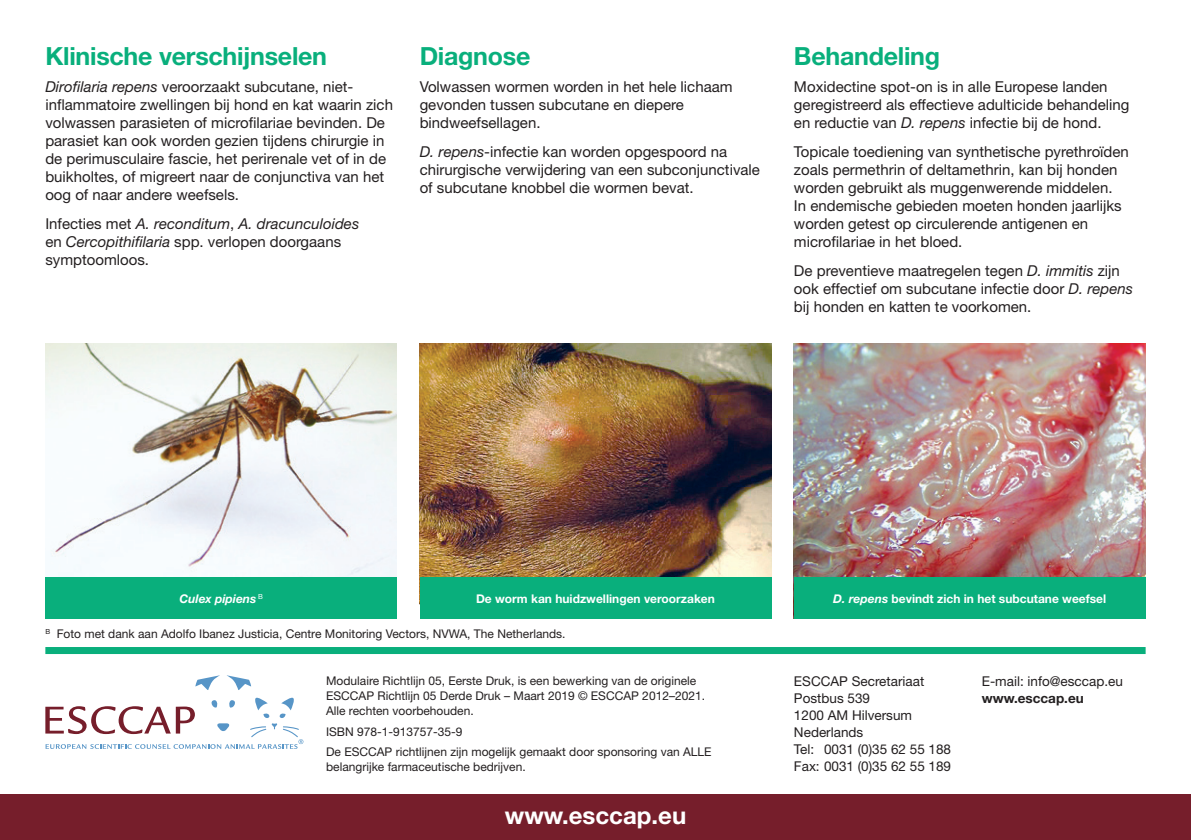
<style>
.page{position:relative;width:1191px;height:840px;background:#fff}
.page>*{position:absolute;margin:0;border:0;box-sizing:border-box;transform-origin:0 0}
.t1{font:700 25px "Helvetica Neue";letter-spacing:-.01em;color:#09af7c}
.t2{font:700 24px "Helvetica Neue";color:#fff}
.t3{font:15px/18px "Helvetica Neue";color:#231f20}
.t4{font:13.6px/17px "Helvetica Neue";color:#231f20}
.t5{font:700 13.6px "Helvetica Neue";color:#231f20}
.t6{font:12px/15px "Helvetica Neue";color:#231f20}
.t7{font:700 12px "Helvetica Neue";color:#fff}
.t8{font:italic 700 12px "Helvetica Neue";color:#fff}
.s1{font-style:italic}
</style>
<div class="page">
<img style="left:794px;top:343px;width:351px;height:234px">
<div style="left:794px;top:577px;width:351px;height:41px;background:#09af7c"></div>
<img style="left:45px;top:343px;width:352px;height:234px">
<div style="left:45px;top:577px;width:352px;height:41px;background:#09af7c"></div>
<img style="left:420px;top:343px;width:351px;height:234px">
<div style="left:420px;top:577px;width:351px;height:41px;background:#09af7c"></div>
<div style="left:0;top:794px;width:1191px;height:45px;background:#761e2b"></div>
<div style="left:45px;top:646px;width:1100px;height:7px;background:#09af7c"></div>
<svg style="left:227px;top:675px;width:24px;height:14px"></svg>
<svg style="left:195px;top:675px;width:25px;height:14px"></svg>
<svg style="left:45px;top:697px;width:258px;height:51px"></svg>
<h1 class="t1" style="left:45px;top:41px;width:283px">Klinische verschijnselen</h1>
<p class="t3" style="left:45px;top:77px;width:349px"><span class="s1">Dirofilaria repens</span> veroorzaakt subcutane, niet&shy;inflammatoire zwellingen bij hond en kat waarin zich volwassen parasieten of microfilariae bevinden. De parasiet kan ook worden gezien tijdens chirurgie in de perimusculaire fascie, het perirenale vet of in de buikholtes, of migreert naar de conjunctiva van het oog of naar andere weefsels.</p>
<p class="t3" style="left:45px;top:214px;width:315px">Infecties met <span class="s1">A. reconditum</span>, <span class="s1">A. dracunculoides </span>en <span class="s1">Cercopithifilaria</span> spp. verlopen doorgaans symptoomloos.</p>
<h1 class="t1" style="left:420px;top:41px;width:112px">Diagnose</h1>
<p class="t3" style="left:420px;top:77px;width:314px">Volwassen wormen worden in het hele lichaam gevonden tussen subcutane en diepere bindweefsellagen.</p>
<p class="t3" style="left:420px;top:142px;width:342px"><span class="s1">D. repens</span>-infectie kan worden opgespoord na chirurgische verwijdering van een subconjunctivale of subcutane knobbel die wormen bevat.</p>
<h1 class="t1" style="left:794px;top:41px;width:148px">Behandeling</h1>
<p class="t3" style="left:794px;top:77px;width:337px">Moxidectine spot-on is in alle Europese landen geregistreerd als effectieve adulticide behandeling en reductie van <span class="s1">D. repens</span> infectie bij de hond.</p>
<p class="t3" style="left:794px;top:142px;width:336px">Topicale toediening van synthetische pyrethroïden zoals permethrin of deltamethrin, kan bij honden worden gebruikt als muggenwerende middelen.<br>In endemische gebieden moeten honden jaarlijks worden getest op circulerende antigenen en microfilariae in het bloed.</p>
<p class="t3" style="left:794px;top:262px;width:341px">De preventieve maatregelen tegen <span class="s1">D. immitis</span> zijn ook effectief om subcutane infectie door <span class="s1">D. repens </span>bij honden en katten te voorkomen.</p>
<p class="t8" style="left:179px;top:590px;width:85px">Culex pipiens <sup>B</sup></p>
<p class="t7" style="left:476px;top:590px;width:240px">De worm kan huidzwellingen veroorzaken</p>
<p class="t6" style="left:45px;top:625px;width:522px"><sup>B</sup> Foto met dank aan Adolfo Ibanez Justicia, Centre Monitoring Vectors, NVWA, The Netherlands.</p>
<p class="t6" style="left:326px;top:672px;width:380px">Modulaire Richtlijn 05, Eerste Druk, is een bewerking van de originele<br>ESCCAP Richtlijn 05 Derde Druk – Maart 2019 © ESCCAP 2012–2021.<br>Alle rechten voorbehouden.</p>
<p class="t6" style="left:326px;top:720px;width:387px;line-height:20.6px">ISBN 978-1-913757-35-9<br>De ESCCAP richtlijnen zijn mogelijk gemaakt door sponsoring van ALLE</p>
<p class="t6" style="left:326px;top:758px;width:201px">belangrijke farmaceutische bedrijven.</p>
<h2 class="t2" style="left:505px;top:799px;width:183px">www.esccap.eu</h2>
<p class="t7" style="left:833px;top:590px;width:274px"><span class="s1">D. repens</span> bevindt zich in het subcutane weefsel</p>
<p class="t4" style="left:794px;top:672px;width:159px">ESCCAP Secretariaat<br>Postbus 539<br>1200 AM Hilversum<br>Nederlands<br>Tel: 0031 (0)35 62 55 188<br>Fax: 0031 (0)35 62 55 189</p>
<p class="t4" style="left:981px;top:672px;width:143px">E-mail: info@esccap.eu</p>
<p class="t5" style="left:981px;top:689px;width:103px">www.esccap.eu</p>
</div>
